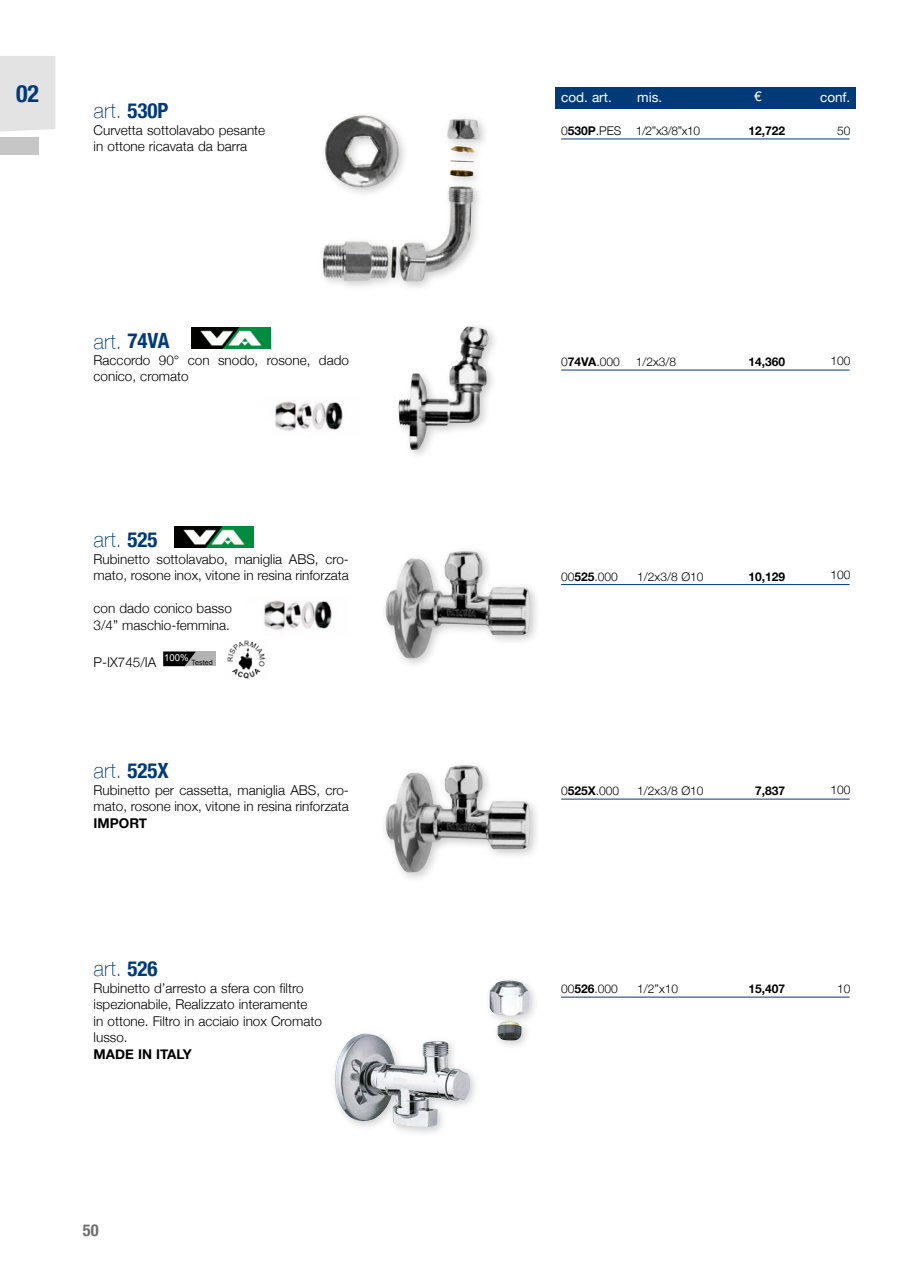
<style>
.page{position:relative;width:915px;height:1263px;background:#fff}
.page>*{position:absolute;margin:0;border:0;box-sizing:border-box;transform-origin:0 0}
.t1{font:700 condensed 24px "Helvetica Neue";color:#003a78}
.codici_articolo{font:100 21px "Helvetica Neue";letter-spacing:.015em;color:#003a78}
.t2{font:700 condensed 16.5px "Helvetica Neue";color:#706f6f}
.t3{font:300 13.5px/16.5px "Helvetica Neue";color:#000}
.t4{font:13.5px "Helvetica Neue";color:#fff}
.t5{font:700 13.5px "Helvetica Neue";color:#000}
.tabella{font:300 12px "Helvetica Neue";color:#000}
.tabella-2{font:700 12px "Helvetica Neue";color:#000}
.descriz__italiano{font:9.6px "Arial";color:#fff}
.descriz__italiano-2{font:7.2px "Arial";color:#000}
.s1{font-weight:700;font-stretch:condensed}
.s2{font-weight:700}
</style>
<div class="page">
<div style="left:555px;top:87px;width:300px;height:21px;background:#003a78"></div>
<div style="left:0;top:137px;width:38px;height:17px;background:#c6c6c6"></div>
<img style="left:191px;top:328px;width:79px;height:20px">
<img style="left:174px;top:526px;width:79px;height:21px">
<img style="left:264px;top:600px;width:68px;height:30px">
<div style="left:163px;top:652px;width:52px;height:14px;background:#b3b2b2"></div>
<svg style="left:163px;top:652px;width:33px;height:14px"></svg>
<img style="left:227px;top:640px;width:39px;height:39px">
<hr style="left:561px;top:139px;width:288px;height:1px;background:#003a78">
<hr style="left:561px;top:370px;width:288px;height:1px;background:#003a78">
<hr style="left:561px;top:584px;width:288px;height:1px;background:#003a78">
<hr style="left:561px;top:799px;width:288px;height:1px;background:#003a78">
<hr style="left:561px;top:997px;width:288px;height:1px;background:#003a78">
<div style="left:318px;top:110px;width:172px;height:183px;background:#000;opacity:.2"></div>
<img style="left:323px;top:115px;width:156px;height:167px">
<img style="left:275px;top:401px;width:68px;height:30px">
<img style="left:398px;top:326px;width:91px;height:124px">
<div style="left:380px;top:546px;width:161px;height:123px;background:#000;opacity:.2"></div>
<img style="left:384px;top:551px;width:145px;height:108px">
<div style="left:380px;top:760px;width:161px;height:123px;background:#000;opacity:.2"></div>
<img style="left:384px;top:765px;width:145px;height:109px">
<div style="left:330px;top:976px;width:210px;height:162px;background:#000;opacity:.2"></div>
<img style="left:335px;top:980px;width:194px;height:147px">
<div style="left:0;top:56px;width:55px;height:76px;background:#e4e3e4"></div>
<h1 class="t1" style="left:16px;top:73px;width:25px">02</h1>
<p class="codici_articolo" style="left:94px;top:95px;width:76px">art. <span class="s1">530P</span></p>
<p class="t3" style="left:94px;top:121px;width:173px">Curvetta sottolavabo pesante</p>
<p class="t3" style="left:94px;top:137px;width:155px">in ottone ricavata da barra</p>
<p class="codici_articolo" style="left:94px;top:326px;width:77px">art. <span class="s1">74VA</span></p>
<p class="t3" style="left:94px;top:351px;width:257px">Raccordo 90° con snodo, rosone, dado conico, cromato</p>
<p class="codici_articolo" style="left:94px;top:524px;width:65px">art. <span class="s1">525</span></p>
<p class="t3" style="left:94px;top:550px;width:257px">Rubinetto sottolavabo, maniglia ABS, cro&shy;mato, rosone inox, vitone in resina rinforzata</p>
<p class="t3" style="left:94px;top:599px;width:140px">con dado conico basso</p>
<p class="t3" style="left:94px;top:616px;width:138px">3/4” maschio-femmina.</p>
<p class="t3" style="left:94px;top:653px;width:64px">P-IX745/IA</p>
<p class="descriz__italiano" style="left:164px;top:652px;width:26px">100%</p>
<p class="descriz__italiano-2" style="left:191px;top:658px;width:23px">Tested</p>
<p class="codici_articolo" style="left:94px;top:755px;width:77px">art. <span class="s1">525X</span></p>
<p class="t3" style="left:94px;top:781px;width:257px">Rubinetto per cassetta, maniglia ABS, cro&shy;mato, rosone inox, vitone in resina rinforzata</p>
<p class="t5" style="left:94px;top:812px;width:55px">IMPORT</p>
<p class="codici_articolo" style="left:94px;top:953px;width:65px">art. <span class="s1">526</span></p>
<p class="t3" style="left:94px;top:979px;width:211px">Rubinetto d’arresto a sfera con filtro</p>
<p class="t3" style="left:94px;top:995px;width:215px">ispezionabile, Realizzato interamente</p>
<p class="t3" style="left:94px;top:1012px;width:230px">in ottone. Filtro in acciaio inox Cromato lusso.</p>
<p class="t5" style="left:94px;top:1043px;width:100px">MADE IN ITALY</p>
<p class="t2" style="left:83px;top:1217px;width:17px">50</p>
<p class="t4" style="left:561px;top:87px;width:52px">cod. art.</p>
<p class="t4" style="left:637px;top:87px;width:27px">mis.</p>
<p class="t4" style="left:754px;top:86px;width:9px">€</p>
<p class="t4" style="left:819px;top:87px;width:32px">conf.</p>
<p class="tabella" style="left:561px;top:121px;width:140px">0<span class="s2">530P</span>.PES 1/2”x3/8”x10</p>
<p class="tabella-2" style="left:748px;top:122px;width:38px">12,722</p>
<p class="tabella" style="left:836px;top:121px;width:15px">50</p>
<p class="tabella" style="left:561px;top:352px;width:60px">0<span class="s2">74VA</span>.000</p>
<p class="tabella" style="left:635px;top:352px;width:42px">1/2x3/8</p>
<p class="tabella-2" style="left:748px;top:353px;width:38px">14,360</p>
<p class="tabella" style="left:830px;top:351px;width:22px">100</p>
<p class="tabella" style="left:561px;top:567px;width:58px">00<span class="s2">525</span>.000</p>
<p class="tabella" style="left:637px;top:567px;width:68px">1/2x3/8 Ø10</p>
<p class="tabella-2" style="left:748px;top:567px;width:38px">10,129</p>
<p class="tabella" style="left:830px;top:565px;width:22px">100</p>
<p class="tabella" style="left:561px;top:781px;width:60px">0<span class="s2">525X</span>.000</p>
<p class="tabella" style="left:637px;top:781px;width:68px">1/2x3/8 Ø10</p>
<p class="tabella-2" style="left:754px;top:782px;width:32px">7,837</p>
<p class="tabella" style="left:830px;top:780px;width:22px">100</p>
<p class="tabella" style="left:561px;top:979px;width:58px">00<span class="s2">526</span>.000</p>
<p class="tabella" style="left:637px;top:979px;width:42px">1/2”x10</p>
<p class="tabella-2" style="left:748px;top:980px;width:38px">15,407</p>
<p class="tabella" style="left:836px;top:979px;width:15px">10</p>
</div>
